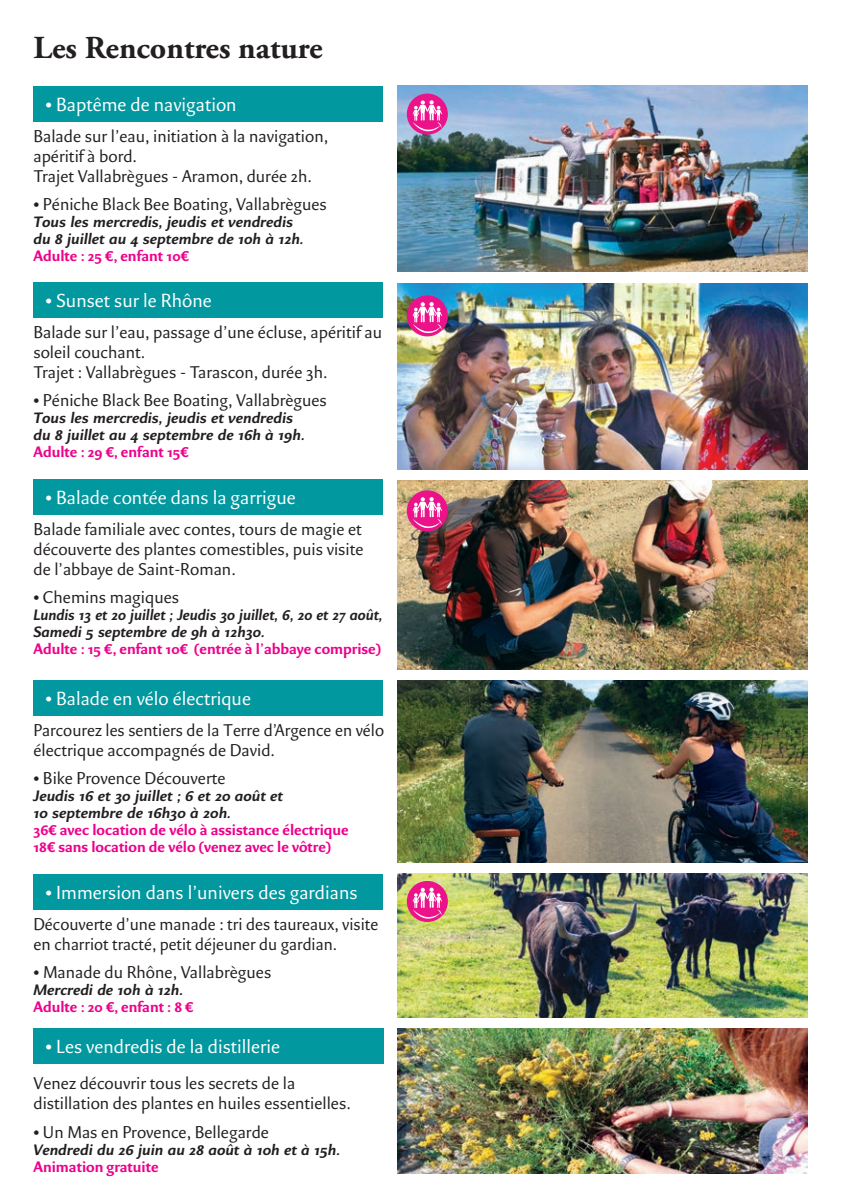
<style>
.page{position:relative;width:842px;height:1191px;background:#fff}
.page>*{position:absolute;margin:0;border:0;box-sizing:border-box;transform-origin:0 0}
.t1{font:700 32px "Adobe Garamond Pro";color:#231f20}
.t2{font:20px "Eva Blond";color:#fff}
.t3{font:18px/20px "Eva Blond";color:#231f20}
.t4{font:italic 700 16px "Eva";color:#231f20}
.t5{font:700 16px "Eva";color:#ed028c}
.t6{font:italic 700 16px "Eva";color:#231f20;scale:.94 1}
</style>
<div class="page">
<div style="left:33px;top:86px;width:350px;height:36px;background:#01989f"></div>
<div style="left:33px;top:282px;width:350px;height:36px;background:#01989f"></div>
<div style="left:33px;top:479px;width:350px;height:36px;background:#01989f"></div>
<div style="left:33px;top:680px;width:350px;height:36px;background:#01989f"></div>
<div style="left:33px;top:874px;width:350px;height:35px;background:#01989f"></div>
<div style="left:33px;top:1027px;width:351px;height:36px;background:#01989f"></div>
<img style="left:397px;top:1028px;width:411px;height:146px">
<img style="left:397px;top:480px;width:411px;height:189px">
<img style="left:397px;top:86px;width:411px;height:186px">
<img style="left:397px;top:283px;width:411px;height:186px">
<img style="left:397px;top:680px;width:411px;height:182px">
<img style="left:397px;top:874px;width:411px;height:143px">
<div style="left:407px;top:94px;width:41px;height:41px;background:#eb128a;border-radius:50%"></div>
<svg style="left:413px;top:100px;width:29px;height:31px"></svg>
<div style="left:407px;top:295px;width:41px;height:41px;background:#eb128a;border-radius:50%"></div>
<svg style="left:413px;top:302px;width:29px;height:31px"></svg>
<div style="left:407px;top:490px;width:41px;height:41px;background:#eb128a;border-radius:50%"></div>
<svg style="left:413px;top:497px;width:29px;height:31px"></svg>
<div style="left:407px;top:881px;width:41px;height:41px;background:#eb128a;border-radius:50%"></div>
<svg style="left:413px;top:887px;width:29px;height:31px"></svg>
<p class="t1" style="left:33px;top:29px;width:290px">Les Rencontres nature</p>
<p class="t2" style="left:46px;top:93px;width:193px">• Baptême de navigation</p>
<p class="t3" style="left:33px;top:126px;width:296px">Balade sur l’eau, initiation à la navigation,</p>
<p class="t3" style="left:33px;top:146px;width:280px">apéritif à bord.<br>Trajet Vallabrègues - Aramon, durée 2h.</p>
<p class="t3" style="left:33px;top:194px;width:295px">• Péniche Black Bee Boating, Vallabrègues</p>
<p class="t4" style="left:33px;top:212px;width:261px">Tous les mercredis, jeudis et vendredis</p>
<p class="t4" style="left:33px;top:229px;width:272px">du 8 juillet au 4 septembre de 10h à 12h.</p>
<p class="t5" style="left:33px;top:246px;width:157px">Adulte : 25 €, enfant 10€</p>
<p class="t2" style="left:46px;top:289px;width:168px">• Sunset sur le Rhône</p>
<p class="t3" style="left:33px;top:323px;width:350px">Balade sur l’eau, passage d’une écluse, apéritif au</p>
<p class="t3" style="left:33px;top:343px;width:113px">soleil couchant.</p>
<p class="t3" style="left:33px;top:363px;width:295px">Trajet : Vallabrègues - Tarascon, durée 3h.</p>
<p class="t3" style="left:33px;top:391px;width:295px">• Péniche Black Bee Boating, Vallabrègues</p>
<p class="t4" style="left:33px;top:409px;width:261px">Tous les mercredis, jeudis et vendredis</p>
<p class="t4" style="left:33px;top:426px;width:273px">du 8 juillet au 4 septembre de 16h à 19h.</p>
<p class="t5" style="left:33px;top:442px;width:157px">Adulte : 29 €, enfant 15€</p>
<p class="t2" style="left:46px;top:486px;width:252px">• Balade contée dans la garrigue</p>
<p class="t3" style="left:33px;top:519px;width:330px">Balade familiale avec contes, tours de magie et</p>
<p class="t3" style="left:33px;top:539px;width:332px">découverte des plantes comestibles, puis visite</p>
<p class="t3" style="left:33px;top:559px;width:204px">de l’abbaye de Saint-Roman.</p>
<p class="t3" style="left:33px;top:587px;width:147px">• Chemins magiques</p>
<p class="t6" style="left:33px;top:605px;width:373px">Lundis 13 et 20 juillet ; Jeudis 30 juillet, 6, 20 et 27 août,</p>
<p class="t4" style="left:33px;top:622px;width:233px">Samedi 5 septembre de 9h à 12h30.</p>
<p class="t5" style="left:33px;top:639px;width:349px">Adulte : 15 €, enfant 10€ (entrée à l’abbaye comprise)</p>
<p class="t2" style="left:46px;top:687px;width:207px">• Balade en vélo électrique</p>
<p class="t3" style="left:33px;top:720px;width:352px">Parcourez les sentiers de la Terre d’Argence en vélo</p>
<p class="t3" style="left:33px;top:740px;width:243px">électrique accompagnés de David.</p>
<p class="t3" style="left:33px;top:768px;width:194px">• Bike Provence Découverte</p>
<p class="t4" style="left:33px;top:786px;width:251px">Jeudis 16 et 30 juillet ; 6 et 20 août et</p>
<p class="t4" style="left:33px;top:803px;width:199px">10 septembre de 16h30 à 20h.</p>
<p class="t5" style="left:33px;top:820px;width:317px">36€ avec location de vélo à assistance électrique</p>
<p class="t5" style="left:33px;top:837px;width:299px">18€ sans location de vélo (venez avec le vôtre)</p>
<p class="t2" style="left:46px;top:880px;width:313px">• Immersion dans l’univers des gardians</p>
<p class="t3" style="left:33px;top:914px;width:346px">Découverte d’une manade : tri des taureaux, visite</p>
<p class="t3" style="left:33px;top:934px;width:305px">en charriot tracté, petit déjeuner du gardian.</p>
<p class="t3" style="left:33px;top:962px;width:239px">• Manade du Rhône, Vallabrègues</p>
<p class="t4" style="left:33px;top:980px;width:151px">Mercredi de 10h à 12h.</p>
<p class="t5" style="left:33px;top:997px;width:161px">Adulte : 20 €, enfant : 8 €</p>
<p class="t2" style="left:46px;top:1034px;width:236px">• Les vendredis de la distillerie</p>
<p class="t3" style="left:33px;top:1074px;width:263px">Venez découvrir tous les secrets de la</p>
<p class="t3" style="left:33px;top:1094px;width:319px">distillation des plantes en huiles essentielles.</p>
<p class="t3" style="left:33px;top:1122px;width:237px">• Un Mas en Provence, Bellegarde</p>
<p class="t4" style="left:33px;top:1139px;width:308px">Vendredi du 26 juin au 28 août à 10h et à 15h.</p>
<p class="t5" style="left:33px;top:1156px;width:127px">Animation gratuite</p>
</div>
